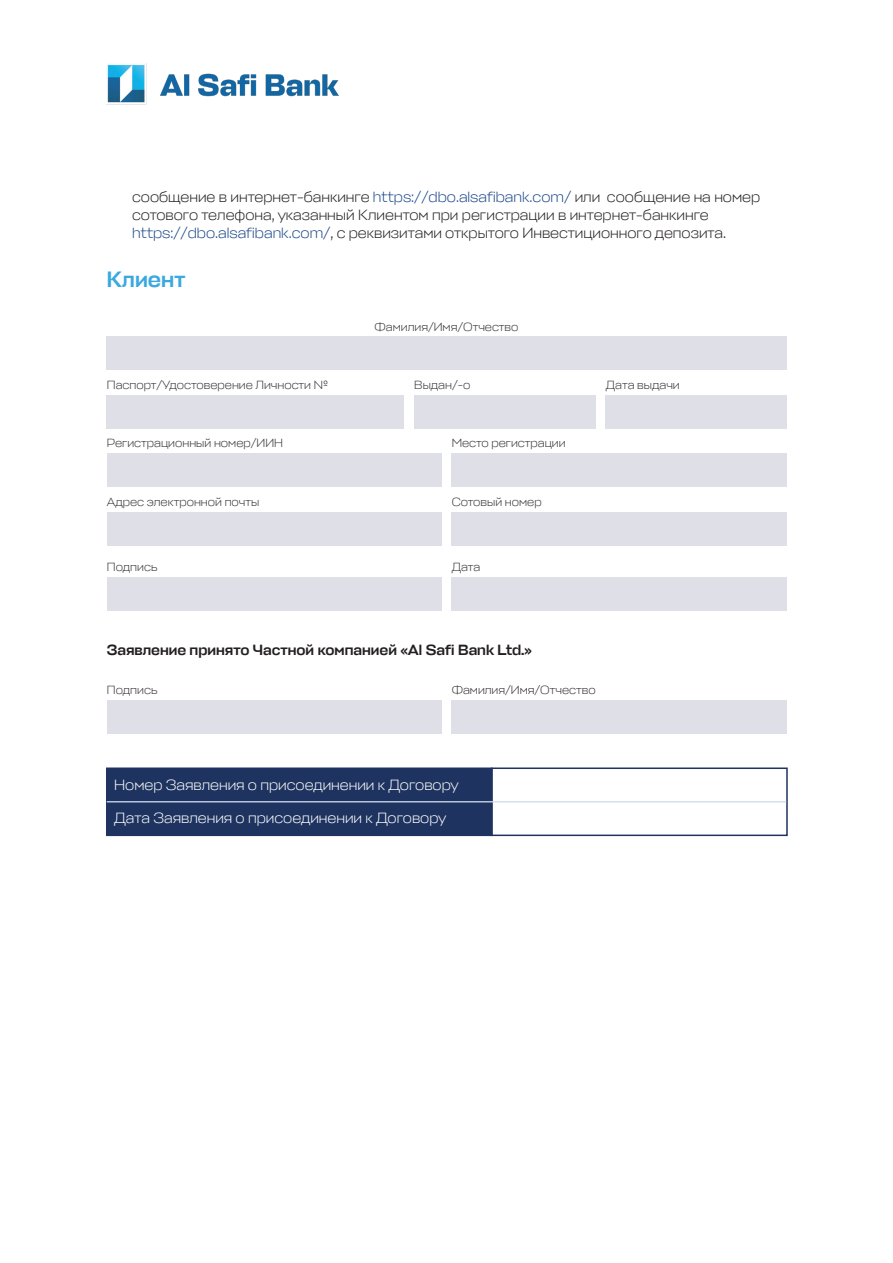
<style>
.page{position:relative;width:893px;height:1263px;background:#fff}
.page>*{position:absolute;margin:0;border:0;box-sizing:border-box;transform-origin:0 0}
.t1{font:500 22.5px "Stapel";color:#39a9e0}
.t2{font:300 15px/18px "Stapel";color:#231f20}
.t3{font:300 15px "Stapel";color:#fff}
.t4{font:500 15px "Stapel";color:#231f20}
.t5{font:300 12px "Stapel";color:#373535}
.s1{color:#1b4688}
</style>
<div class="page">
<div style="left:106px;top:767px;width:386px;height:69px;background:#1e335f;border:2px solid #1e335f"></div>
<div style="left:107px;top:337px;width:680px;height:33px;background:#dfe0e7"></div>
<div style="left:107px;top:395px;width:297px;height:33px;background:#dfe0e7"></div>
<div style="left:414px;top:395px;width:181px;height:33px;background:#dfe0e7"></div>
<div style="left:606px;top:395px;width:181px;height:33px;background:#dfe0e7"></div>
<div style="left:107px;top:453px;width:334px;height:34px;background:#dfe0e7"></div>
<div style="left:452px;top:453px;width:335px;height:34px;background:#dfe0e7"></div>
<div style="left:107px;top:512px;width:334px;height:33px;background:#dfe0e7"></div>
<div style="left:452px;top:512px;width:335px;height:34px;background:#dfe0e7"></div>
<div style="left:107px;top:577px;width:334px;height:33px;background:#dfe0e7"></div>
<div style="left:452px;top:577px;width:335px;height:33px;background:#dfe0e7"></div>
<div style="left:107px;top:700px;width:334px;height:34px;background:#dfe0e7"></div>
<div style="left:452px;top:700px;width:335px;height:34px;background:#dfe0e7"></div>
<div style="left:491px;top:767px;width:297px;height:69px;border:2px solid #1e335f"></div>
<hr style="left:107px;top:801px;width:679px;height:1px;background:#cfdbf0">
<img style="left:106px;top:64px;width:232px;height:41px">
<p class="t2" style="left:132px;top:188px;width:630px">сообщение в интернет-банкинге <span class="s1">https://dbo.alsafibank.com/</span> или сообщение на номер сотового телефона, указанный Клиентом при регистрации в интернет-банкинге <span class="s1">https://dbo.alsafibank.com/</span>, с реквизитами открытого Инвестиционного депозита.</p>
<h1 class="t1" style="left:107px;top:266px;width:80px">Клиент</h1>
<p class="t5" style="left:375px;top:319px;width:145px">Фамилия/Имя/Отчество</p>
<p class="t5" style="left:107px;top:378px;width:223px">Паспорт/Удостоверение Личности №</p>
<p class="t5" style="left:414px;top:378px;width:58px">Выдан/-о</p>
<p class="t5" style="left:107px;top:436px;width:178px">Регистрационный номер/ИИН</p>
<p class="t5" style="left:107px;top:495px;width:154px">Адрес электронной почты</p>
<p class="t5" style="left:452px;top:436px;width:115px">Место регистрации</p>
<p class="t5" style="left:452px;top:495px;width:91px">Сотовый номер</p>
<p class="t5" style="left:107px;top:560px;width:52px">Подпись</p>
<p class="t5" style="left:452px;top:560px;width:30px">Дата</p>
<p class="t5" style="left:606px;top:378px;width:75px">Дата выдачи</p>
<p class="t4" style="left:107px;top:641px;width:427px">Заявление принято Частной компанией «Al Safi Bank Ltd.»</p>
<p class="t5" style="left:107px;top:683px;width:52px">Подпись</p>
<p class="t5" style="left:452px;top:683px;width:145px">Фамилия/Имя/Отчество</p>
<p class="t3" style="left:114px;top:776px;width:346px">Номер Заявления о присоединении к Договору</p>
<p class="t3" style="left:114px;top:809px;width:334px">Дата Заявления о присоединении к Договору</p>
</div>
